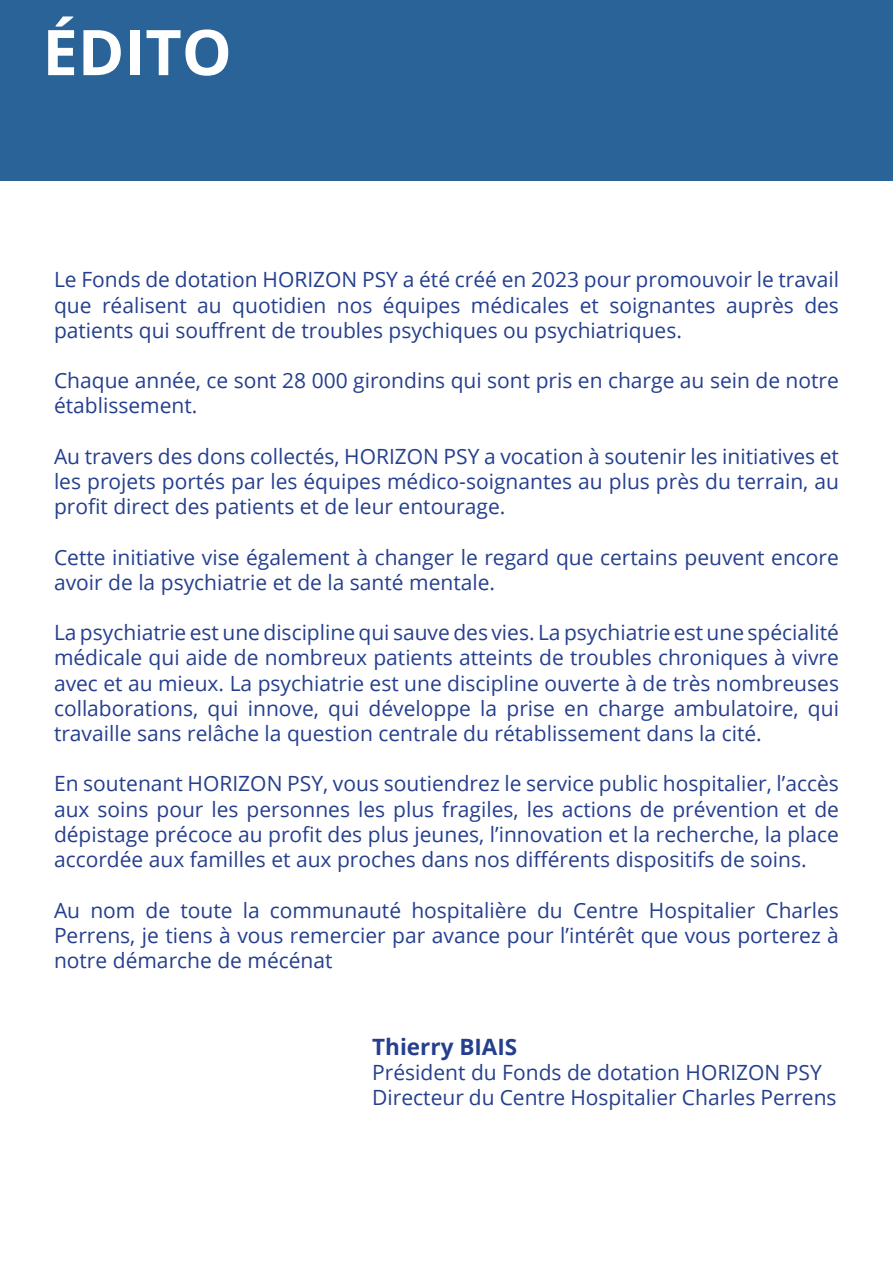
<style>
.page{position:relative;width:893px;height:1263px;background:#fff}
.page>*{position:absolute;margin:0;border:0;box-sizing:border-box;transform-origin:0 0}
.t1{font:700 63px "Open Sans";color:#fff}
.t2{font:700 22.5px "Open Sans";color:#253f8e}
.t3{font:21px/25.2px "Open Sans";color:#253f8e;text-align:justify}
</style>
<div class="page">
<div style="left:0;top:0;width:893px;height:181px;background:#296398"></div>
<p class="t1" style="left:43px;top:8px;width:191px">ÉDITO</p>
<p class="t3" style="left:54px;top:267px;width:786px">Le Fonds de dotation HORIZON PSY a été créé en 2023 pour promouvoir le travail que réalisent au quotidien nos équipes médicales et soignantes auprès des patients qui souffrent de troubles psychiques ou psychiatriques.</p>
<p class="t3" style="left:54px;top:367px;width:786px">Chaque année, ce sont 28 000 girondins qui sont pris en charge au sein de notre établissement.</p>
<p class="t3" style="left:54px;top:443px;width:786px">Au travers des dons collectés, HORIZON PSY a vocation à soutenir les initiatives et les projets portés par les équipes médico-soignantes au plus près du terrain, au profit direct des patients et de leur entourage.</p>
<p class="t3" style="left:54px;top:544px;width:786px">Cette initiative vise également à changer le regard que certains peuvent encore avoir de la psychiatrie et de la santé mentale.</p>
<p class="t3" style="left:54px;top:619px;width:786px">La psychiatrie est une discipline qui sauve des vies. La psychiatrie est une spécialité médicale qui aide de nombreux patients atteints de troubles chroniques à vivre avec et au mieux. La psychiatrie est une discipline ouverte à de très nombreuses collaborations, qui innove, qui développe la prise en charge ambulatoire, qui travaille sans relâche la question centrale du rétablissement dans la cité.</p>
<p class="t3" style="left:54px;top:771px;width:786px">En soutenant HORIZON PSY, vous soutiendrez le service public hospitalier, l’accès aux soins pour les personnes les plus fragiles, les actions de prévention et de dépistage précoce au profit des plus jeunes, l’innovation et la recherche, la place accordée aux familles et aux proches dans nos différents dispositifs de soins.</p>
<p class="t3" style="left:54px;top:897px;width:786px">Au nom de toute la communauté hospitalière du Centre Hospitalier Charles Perrens, je tiens à vous remercier par avance pour l’intérêt que vous porterez à notre démarche de mécénat</p>
<p class="t2" style="left:372px;top:1031px;width:146px">Thierry BIAIS</p>
<p class="t3" style="left:372px;top:1059px;width:451px">Président du Fonds de dotation HORIZON PSY</p>
<p class="t3" style="left:372px;top:1084px;width:466px">Directeur du Centre Hospitalier Charles Perrens</p>
</div>
